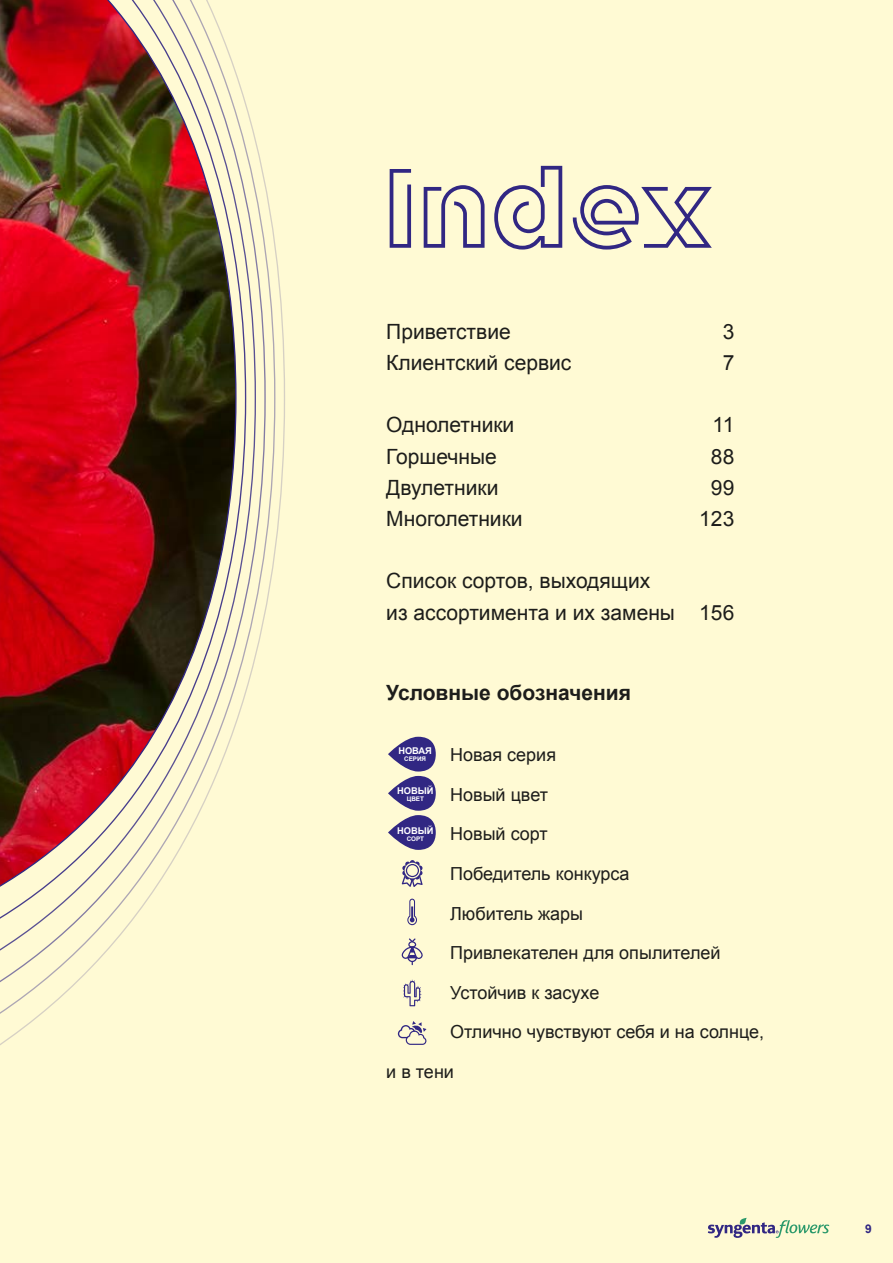
<style>
.page{position:relative;width:893px;height:1263px;background:#fffad4}
.page>*{position:absolute;margin:0;border:0;box-sizing:border-box;transform-origin:0 0}
.t1{font:700 105px "Kelso";letter-spacing:-.005em;color:#312783}
.t2{font:21px/31.2px "Arial";color:#1d1d1b}
.t3{font:700 21px "Arial";color:#1d1d1b}
.t4{font:18px/39.6px "Arial";color:#1d1d1b}
.t5{font:700 12px "Arial";color:#312783}
.t6{font:700 9.3px "Arial";color:#fff}
.t7{font:700 6.3px "Arial";color:#fff}
</style>
<div class="page">
<svg style="left:708px;top:1218px;width:121px;height:20px"></svg>
<svg style="left:0;top:107px;width:257px;height:938px"></svg>
<svg style="left:0;top:75px;width:247px;height:936px"></svg>
<img style="left:0;top:0;width:237px;height:969px">
<svg style="left:388px;top:737px;width:48px;height:34px"></svg>
<svg style="left:388px;top:776px;width:48px;height:35px"></svg>
<svg style="left:388px;top:815px;width:48px;height:35px"></svg>
<svg style="left:401px;top:938px;width:22px;height:27px"></svg>
<svg style="left:407px;top:899px;width:10px;height:26px"></svg>
<svg style="left:403px;top:980px;width:18px;height:26px"></svg>
<svg style="left:398px;top:1021px;width:28px;height:24px"></svg>
<svg style="left:402px;top:860px;width:21px;height:27px"></svg>
<h1 class="t1" style="left:383px;top:145px;width:332px">Index</h1>
<p class="t2" style="left:386px;top:316px;width:126px">Приветствие</p>
<p class="t2" style="left:723px;top:316px;width:13px">3</p>
<p class="t2" style="left:386px;top:347px;width:187px">Клиентский сервис</p>
<p class="t2" style="left:723px;top:347px;width:13px">7</p>
<p class="t2" style="left:386px;top:409px;width:130px">Однолетники</p>
<p class="t2" style="left:712px;top:409px;width:23px">11</p>
<p class="t2" style="left:386px;top:441px;width:112px">Горшечные</p>
<p class="t2" style="left:711px;top:441px;width:25px">88</p>
<p class="t2" style="left:386px;top:472px;width:114px">Двулетники</p>
<p class="t2" style="left:711px;top:472px;width:25px">99</p>
<p class="t2" style="left:386px;top:503px;width:138px">Многолетники</p>
<p class="t2" style="left:699px;top:503px;width:37px">123</p>
<p class="t2" style="left:386px;top:566px;width:349px">Список сортов, выходящих<br>из ассортимента и их замены 156</p>
<p class="t3" style="left:386px;top:679px;width:246px">Условные обозначения</p>
<p class="t6" style="left:398px;top:745px;width:35px">НОВАЯ</p>
<p class="t7" style="left:404px;top:755px;width:24px">СЕРИЯ</p>
<p class="t6" style="left:397px;top:785px;width:38px">НОВЫЙ</p>
<p class="t7" style="left:407px;top:795px;width:19px">ЦВЕТ</p>
<p class="t6" style="left:397px;top:824px;width:38px">НОВЫЙ</p>
<p class="t7" style="left:407px;top:834px;width:19px">СОРТ</p>
<p class="t4" style="left:450px;top:735px;width:107px">Новая серия<br>Новый цвет</p>
<p class="t4" style="left:450px;top:814px;width:316px">Новый сорт<br>Победитель конкурса<br>Любитель жары<br>Привлекателен для опылителей<br>Устойчив к засухе<br>Отлично чувствуют себя и на солнце,</p>
<p class="t4" style="left:386px;top:1052px;width:69px">и в тени</p>
<p class="t5" style="left:865px;top:1221px;width:8px">9</p>
</div>
